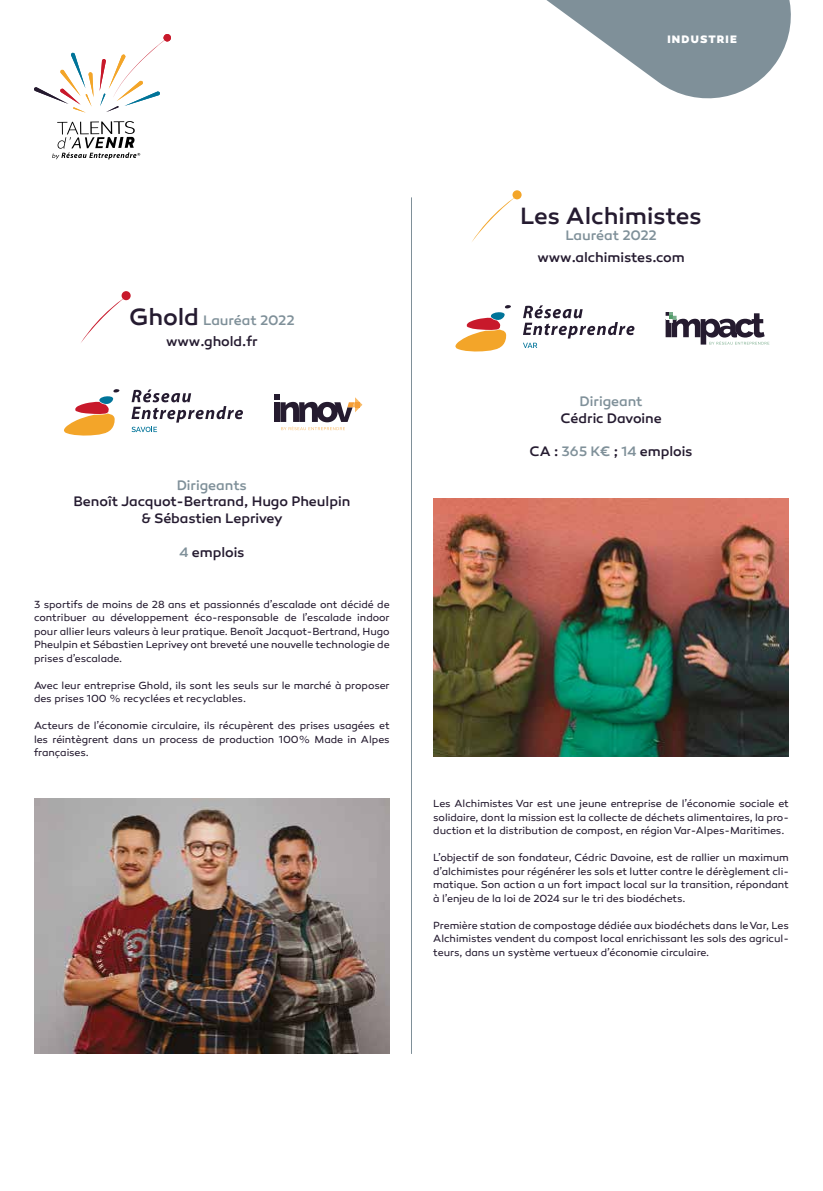
<style>
.page{position:relative;width:823px;height:1191px;background:#fff}
.page>*{position:absolute;margin:0;border:0;box-sizing:border-box;transform-origin:0 0}
.t1{font:500 24px "Canaro";letter-spacing:-.01em;color:#251b30}
.t2{font:500 14px/16.8px "Canaro";letter-spacing:-.005em;color:#251b30;text-align:center}
.t3{font:500 14px "Canaro";color:#7f9099}
.t4{font:800 11px "Canaro";letter-spacing:.11em;color:#fff}
.t5{font:10.5px/13.5px "Canaro";letter-spacing:-.005em;color:#251b30;text-align:justify}
.s1{font-size:24px;color:#251b30}
.s2{color:#7f9099}
</style>
<div class="page">
<hr style="left:411px;top:197px;width:1px;height:857px;background:#7f9099">
<div style="left:121px;top:291px;width:10px;height:9px;background:#c8192b;border-radius:50%"></div>
<svg style="left:81px;top:296px;width:45px;height:47px"></svg>
<div style="left:512px;top:190px;width:9px;height:9px;background:#f3a529;border-radius:50%"></div>
<svg style="left:472px;top:196px;width:45px;height:46px"></svg>
<img style="left:34px;top:798px;width:355px;height:256px">
<img style="left:433px;top:499px;width:355px;height:257px">
<svg style="left:64px;top:389px;width:55px;height:47px"></svg>
<svg style="left:131px;top:389px;width:112px;height:43px"></svg>
<svg style="left:274px;top:394px;width:88px;height:36px"></svg>
<svg style="left:665px;top:312px;width:103px;height:32px"></svg>
<svg style="left:455px;top:305px;width:56px;height:47px"></svg>
<svg style="left:523px;top:305px;width:111px;height:43px"></svg>
<svg style="left:72px;top:0;width:719px;height:99px"></svg>
<svg style="left:52px;top:121px;width:88px;height:38px"></svg>
<svg style="left:34px;top:53px;width:59px;height:60px"></svg>
<div style="left:163px;top:34px;width:8px;height:8px;background:#c8192b;border-radius:50%"></div>
<svg style="left:100px;top:39px;width:66px;height:73px"></svg>
<p class="t4" style="left:667px;top:32px;width:71px">INDUSTRIE</p>
<h2 class="t3" style="left:129px;top:311px;width:167px"><span class="s1">Ghold</span> Lauréat 2022</h2>
<h2 class="t2" style="left:166px;top:333px;width:93px">www.ghold.fr</h2>
<h2 class="t3" style="left:177px;top:476px;width:72px">Dirigeants</h2>
<h2 class="t2" style="left:73px;top:493px;width:278px">Benoît Jacquot-Bertrand, Hugo Pheulpin &amp; Sébastien Leprivey</h2>
<h2 class="t2" style="left:179px;top:544px;width:67px"><span class="s2">4</span> emplois</h2>
<p class="t5" style="left:34px;top:597px;width:357px">3 sportifs de moins de 28 ans et passionnés d’escalade ont décidé de contribuer au développement éco-responsable de l’escalade indoor pour allier leurs valeurs à leur pratique. Benoît Jacquot-Bertrand, Hugo Pheulpin et Sébastien Leprivey ont breveté une nouvelle technologie de prises d’escalade.</p>
<p class="t5" style="left:34px;top:678px;width:357px">Avec leur entreprise Ghold, ils sont les seuls sur le marché à proposer des prises 100 % recyclées et recyclables.</p>
<p class="t5" style="left:34px;top:719px;width:357px">Acteurs de l’économie circulaire, ils récupèrent des prises usagées et les réintègrent dans un process de production 100% Made in Alpes françaises.</p>
<h1 class="t1" style="left:520px;top:201px;width:183px">Les Alchimistes</h1>
<h2 class="t3" style="left:565px;top:227px;width:93px">Lauréat 2022</h2>
<h2 class="t2" style="left:537px;top:249px;width:149px">www.alchimistes.com</h2>
<h2 class="t3" style="left:579px;top:392px;width:64px">Dirigeant</h2>
<h2 class="t2" style="left:560px;top:409px;width:103px">Cédric Davoine</h2>
<h2 class="t2" style="left:529px;top:443px;width:164px">CA : <span class="s2">365 K€</span> ; <span class="s2">14</span> emplois</h2>
<p class="t5" style="left:433px;top:797px;width:357px">Les Alchimistes Var est une jeune entreprise de l’économie sociale et solidaire, dont la mission est la collecte de déchets alimentaires, la pro&shy;duction et la distribution de compost, en région Var-Alpes-Maritimes.</p>
<p class="t5" style="left:433px;top:851px;width:357px">L’objectif de son fondateur, Cédric Davoine, est de rallier un maximum d’alchimistes pour régénérer les sols et lutter contre le dérèglement cli&shy;matique. Son action a un fort impact local sur la transition, répondant à l’enjeu de la loi de 2024 sur le tri des biodéchets.</p>
<p class="t5" style="left:433px;top:918px;width:357px">Première station de compostage dédiée aux biodéchets dans le Var, Les Alchimistes vendent du compost local enrichissant les sols des agricul&shy;teurs, dans un système vertueux d’économie circulaire.</p>
</div>
